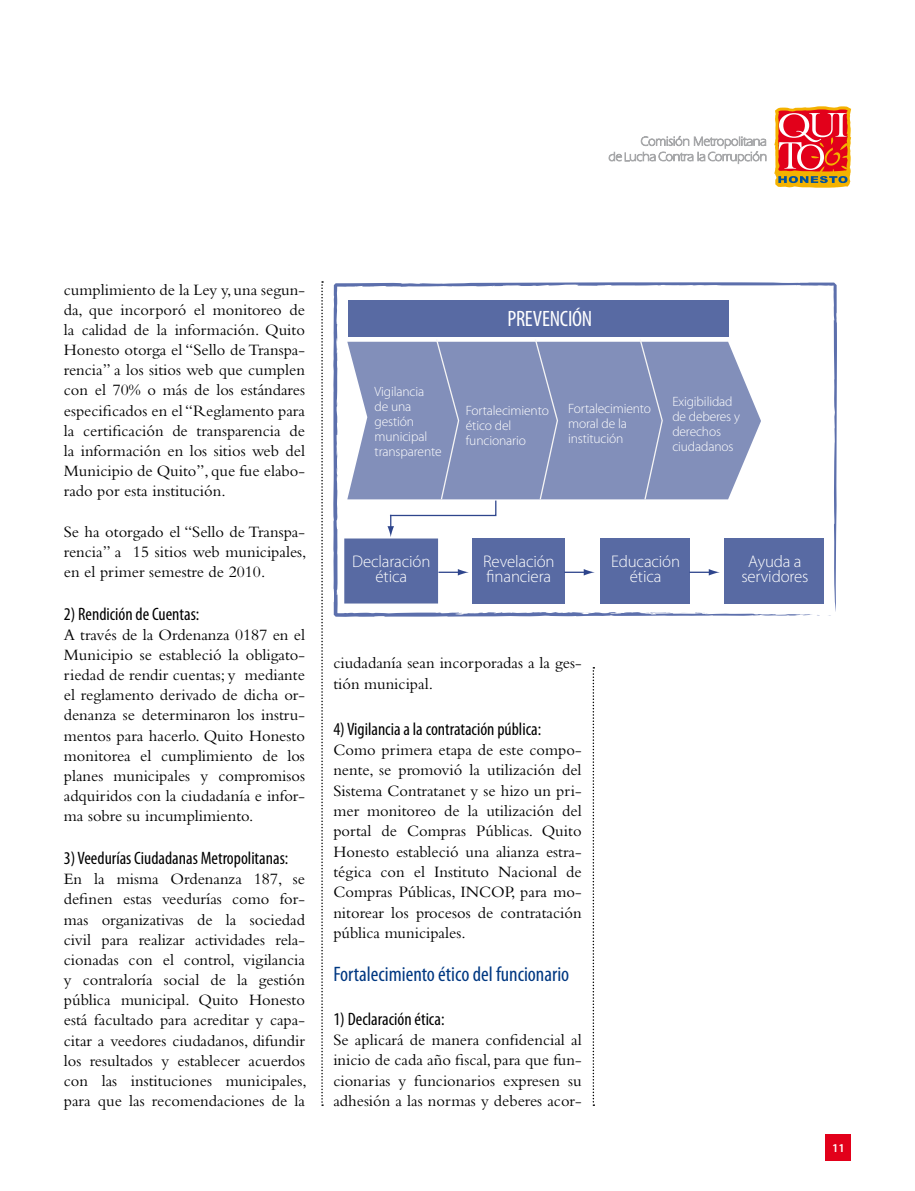
<style>
.page{position:relative;width:915px;height:1191px;background:#fff}
.page>*{position:absolute;margin:0;border:0;box-sizing:border-box;transform-origin:0 0}
.t1{font:condensed 22.35px "Myriad Pro";letter-spacing:-.01em;color:#fff}
.t2{font:condensed 21px "Myriad Pro";color:#003882}
.t3{font:condensed 18px "Myriad Pro";color:#000}
.t4{font:300 16.95px/15.1px "Myriad Pro";letter-spacing:-.01em;color:#fff;text-align:center}
.t5{font:16.5px/20.1px "Bembo";color:#000;text-align:justify}
.t6{font:300 13.5px/15.1px "Myriad Pro";letter-spacing:-.01em;color:#fff}
.t7{font:600 12px "Myriad Pro";color:#fff}
</style>
<div class="page">
<svg style="left:774px;top:106px;width:76px;height:82px;background:#e26142"></svg>
<svg style="left:608px;top:136px;width:157px;height:28px"></svg>
<div style="left:825px;top:1134px;width:25px;height:26px;background:#e2001a"></div>
<svg style="left:321px;top:281px;width:2px;height:825px"></svg>
<svg style="left:592px;top:667px;width:2px;height:439px"></svg>
<svg style="left:333px;top:282px;width:503px;height:335px"></svg>
<div style="left:344px;top:538px;width:94px;height:65px;background:#586aa3"></div>
<svg style="left:347px;top:342px;width:413px;height:157px;background:#8e9ac1"></svg>
<div style="left:348px;top:301px;width:380px;height:36px;background:#586aa3"></div>
<div style="left:472px;top:538px;width:92px;height:65px;background:#586aa3"></div>
<div style="left:600px;top:538px;width:89px;height:65px;background:#586aa3"></div>
<div style="left:723px;top:538px;width:100px;height:65px;background:#586aa3"></div>
<svg style="left:533px;top:338px;width:25px;height:163px;background:#8c97bf"></svg>
<svg style="left:638px;top:338px;width:25px;height:163px;background:#8c97bf"></svg>
<hr style="left:438px;top:571px;width:22px;height:2px;background:#2e458c">
<svg style="left:457px;top:569px;width:11px;height:6px"></svg>
<hr style="left:564px;top:571px;width:21px;height:2px;background:#2e458c">
<svg style="left:583px;top:569px;width:11px;height:6px"></svg>
<hr style="left:689px;top:571px;width:21px;height:2px;background:#2e458c">
<svg style="left:708px;top:569px;width:11px;height:6px"></svg>
<svg style="left:387px;top:338px;width:110px;height:199px"></svg>
<p class="t5" style="left:64px;top:279px;width:242px">cumplimiento de la Ley y, una segun&shy;da, que incorporó el monitoreo de la calidad de la información. Quito Honesto otorga el “Sello de transpa&shy;rencia” a los sitios web que cumplen con el 70% o más de los estándares especificados en el “Reglamento para la certificación de transparencia de la información en los sitios web del Municipio de Quito”, que fue elabo&shy;rado por esta institución.</p>
<p class="t5" style="left:64px;top:521px;width:244px">Se ha otorgado el “Sello de transpa&shy;rencia” a 15 sitios web municipales, en el primer semestre de 2010.</p>
<p class="t3" style="left:64px;top:603px;width:137px">2) Rendición de Cuentas:</p>
<p class="t5" style="left:64px;top:624px;width:242px">A través de la Ordenanza 0187 en el Municipio se estableció la obligato&shy;riedad de rendir cuentas; y mediante el reglamento derivado de dicha or&shy;denanza se determinaron los instru&shy;mentos para hacerlo. Quito Honesto monitorea el cumplimiento de los planes municipales y compromisos adquiridos con la ciudadanía e infor&shy;ma sobre su incumplimiento.</p>
<p class="t3" style="left:64px;top:847px;width:226px">3) Veedurías Ciudadanas Metropolitanas:</p>
<p class="t5" style="left:64px;top:868px;width:244px">en la misma Ordenanza 187, se definen estas veedurías como for&shy;mas organizativas de la sociedad civil para realizar actividades rela&shy;cionadas con el control, vigilancia y contraloría social de la gestión pública municipal. Quito Honesto está facultado para acreditar y capa&shy;citar a veedores ciudadanos, difundir los resultados y establecer acuerdos con las instituciones municipales, para que las recomendaciones de la</p>
<p class="t6" style="left:374px;top:384px;width:68px">Vigilancia<br>de una gestión municipal transparente</p>
<h1 class="t1" style="left:507px;top:305px;width:86px">PREVENCIÓN</h1>
<p class="t6" style="left:465px;top:403px;width:84px">Fortalecimiento ético del funcionario</p>
<p class="t6" style="left:568px;top:401px;width:84px">Fortalecimiento moral de la institución</p>
<p class="t6" style="left:672px;top:394px;width:69px">Exigibilidad de deberes y derechos ciudadanos</p>
<p class="t4" style="left:352px;top:554px;width:80px">Declaración ética</p>
<p class="t4" style="left:483px;top:554px;width:73px;text-align:left">Revelación financiera</p>
<p class="t4" style="left:611px;top:554px;width:70px">Educación ética</p>
<p class="t4" style="left:741px;top:554px;width:69px">Ayuda a servidores</p>
<p class="t5" style="left:333px;top:653px;width:250px">ciudadanía sean incorporadas a la ges&shy;tión municipal.</p>
<p class="t3" style="left:333px;top:718px;width:209px">4) Vigilancia a la contratación pública:</p>
<p class="t5" style="left:333px;top:739px;width:250px">Como primera etapa de este compo&shy;nente, se promovió la utilización del Sistema Contratanet y se hizo un pri&shy;mer monitoreo de la utilización del portal de Compras Públicas. Quito Honesto estableció una alianza estra&shy;tégica con el Instituto nacional de Compras Públicas, InCOP, para mo&shy;nitorear los procesos de contratación pública municipales.</p>
<p class="t2" style="left:333px;top:961px;width:237px">Fortalecimiento ético del funcionario</p>
<p class="t3" style="left:333px;top:1007px;width:113px">1) Declaración ética:</p>
<p class="t5" style="left:333px;top:1029px;width:250px">Se aplicará de manera confidencial al inicio de cada año fiscal, para que fun&shy;cionarias y funcionarios expresen su adhesión a las normas y deberes acor-</p>
<p class="t7" style="left:831px;top:1140px;width:14px">11</p>
</div>
